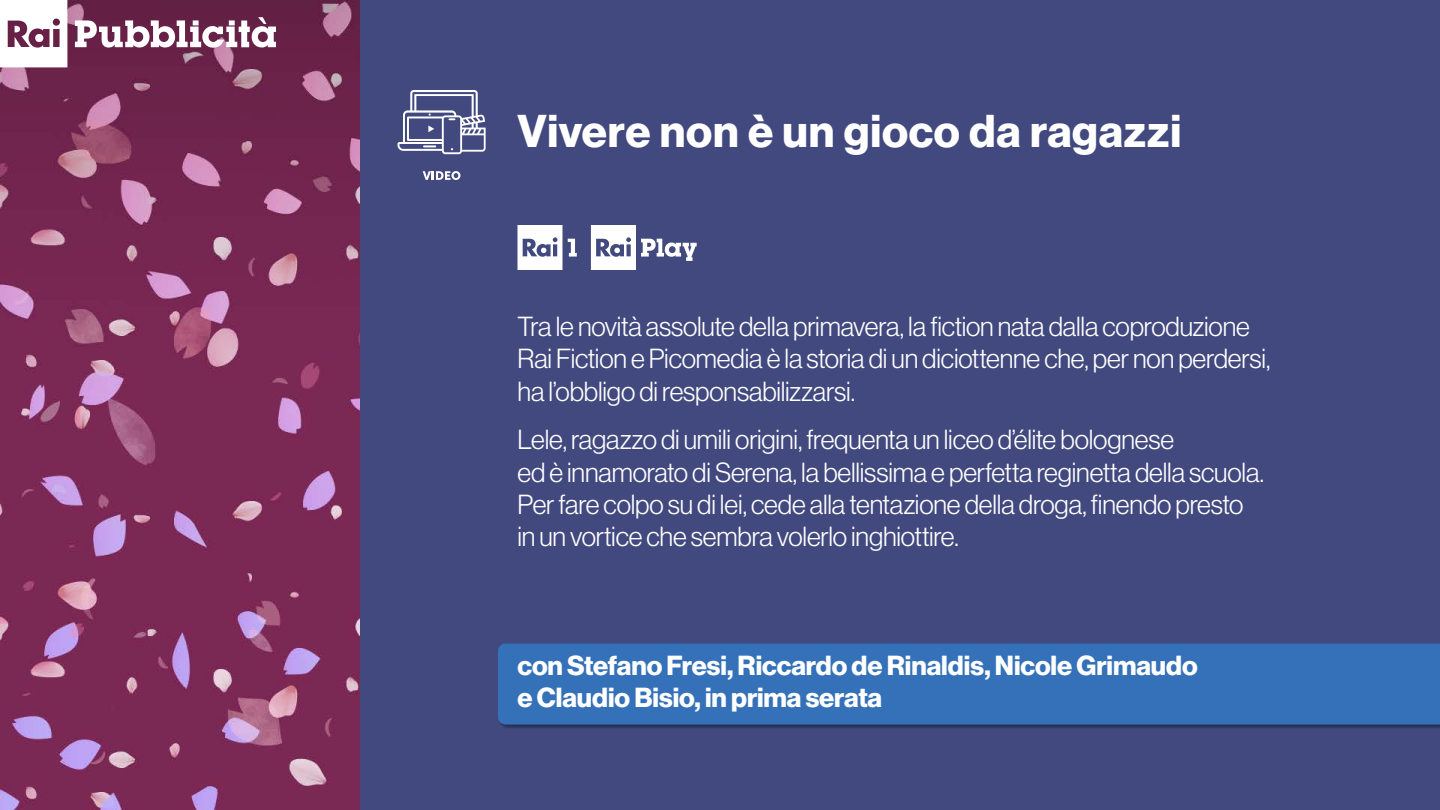
<style>
.page{position:relative;width:1440px;height:810px;background:#fff}
.page>*{position:absolute;margin:0;border:0;box-sizing:border-box;transform-origin:0 0}
.t1{font:45px "N Haas Grotesk DS Pro 75 Bd";letter-spacing:.015em;color:#fff}
.t2{font:27px/32.4px "N Haas Grotesk DS Pro 45 Lt";letter-spacing:-.005em;color:#fff}
.t3{font:27px/32.2px "N Haas Grotesk DS Pro 75 Bd";color:#fff}
</style>
<div class="page">
<img style="left:0;top:0;width:1440px;height:810px">
<svg style="left:0;top:0;width:67px;height:67px"></svg>
<div style="left:35px;top:34px;width:8px;height:8px;background:#fff;border-radius:50%"></div>
<svg style="left:75px;top:17px;width:201px;height:31px"></svg>
<svg style="left:423px;top:171px;width:37px;height:9px"></svg>
<svg style="left:398px;top:90px;width:88px;height:64px"></svg>
<svg style="left:591px;top:225px;width:106px;height:45px"></svg>
<svg style="left:568px;top:239px;width:9px;height:18px"></svg>
<svg style="left:518px;top:225px;width:44px;height:45px"></svg>
<div style="left:499px;top:645px;width:941px;height:84px;background:#000;opacity:.35"></div>
<div style="left:498px;top:644px;width:942px;height:80px;background:#3471b8"></div>
<h1 class="t1" style="left:518px;top:105px;width:665px">Vivere non è un gioco da ragazzi</h1>
<p class="t2" style="left:518px;top:310px;width:754px">Tra le novità assolute della primavera, la fiction nata dalla coproduzione<br>Rai Fiction e Picomedia è la storia di un diciottenne che, per non perdersi, ha l’obbligo di responsabilizzarsi.</p>
<p class="t2" style="left:518px;top:424px;width:748px">Lele, ragazzo di umili origini, frequenta un liceo d’élite bolognese<br>ed è innamorato di Serena, la bellissima e perfetta reginetta della scuola.<br>Per fare colpo su di lei, cede alla tentazione della droga, finendo presto in un vortice che sembra volerlo inghiottire.</p>
<p class="t3" style="left:518px;top:650px;width:682px">con Stefano Fresi, Riccardo de Rinaldis, Nicole Grimaudo e Claudio Bisio, in prima serata</p>
</div>
